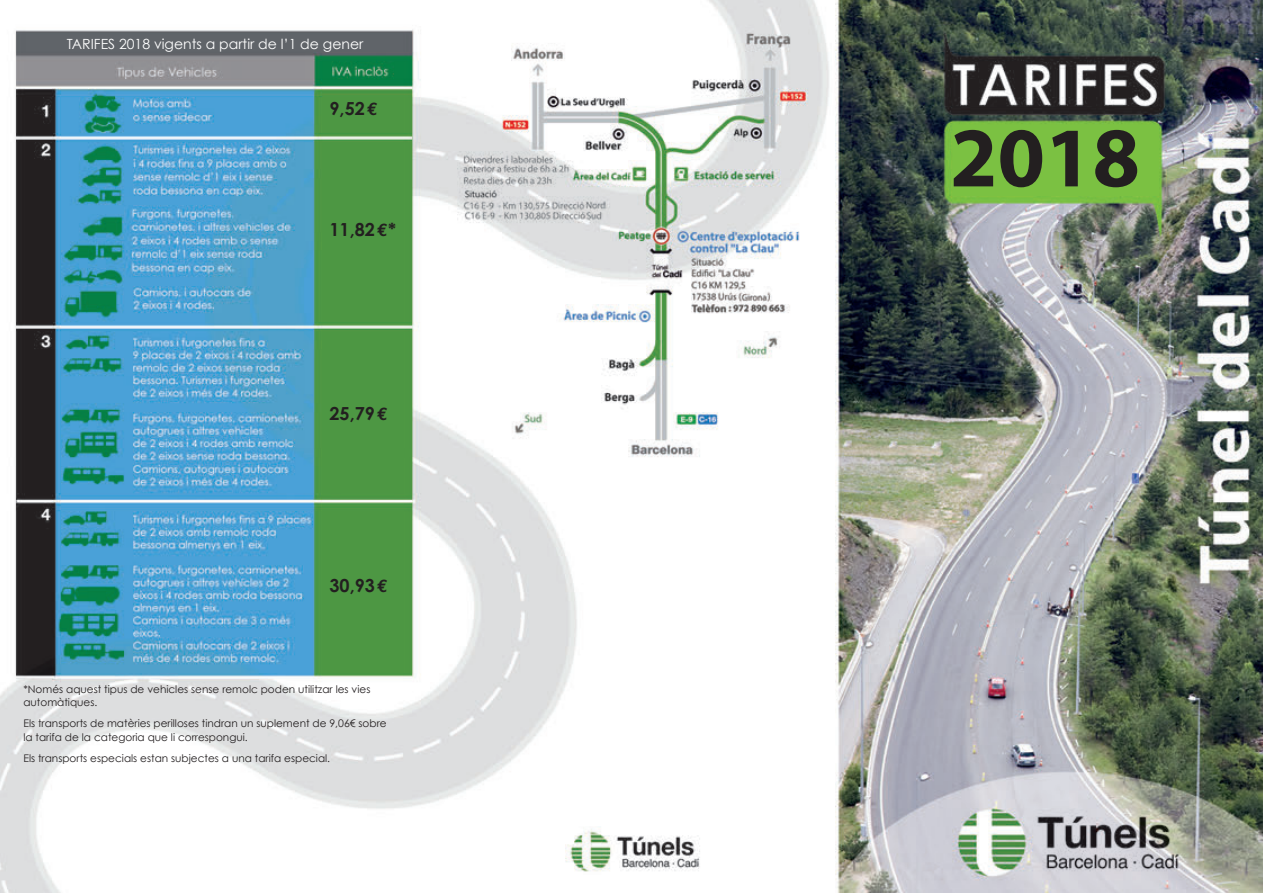
<style>
.page{position:relative;width:1263px;height:893px;background:#fff}
.page>*{position:absolute;margin:0;border:0;box-sizing:border-box;transform-origin:0 0}
.t1{font:700 85.5px "Myriad Pro";color:#231f20}
.t2{font:700 18px "Century Gothic";color:#231f20}
.t3{font:14.1px "Century Gothic";color:#fff}
.t4{font:10.5px/13.5px "Century Gothic";color:#231f20}
.s1{font-family:"Euro Mono"}
</style>
<div class="page">
<img style="left:0;top:0;width:1263px;height:893px">
<h3 class="t3" style="left:67px;top:36px;width:298px">TARIFES 2018 vigents a partir de l’1 de gener</h3>
<h2 class="t2" style="left:330px;top:97px;width:50px">9,52 <span class="s1">E</span></h2>
<h2 class="t2" style="left:330px;top:218px;width:68px">11,82 <span class="s1">E</span>*</h2>
<h2 class="t2" style="left:330px;top:402px;width:60px">25,79 <span class="s1">E</span></h2>
<h2 class="t2" style="left:330px;top:574px;width:60px">30,93 <span class="s1">E</span></h2>
<p class="t4" style="left:23px;top:682px;width:348px">*Només aquest tipus de vehicles sense remolc poden utilitzar les vies automàtiques.</p>
<p class="t4" style="left:23px;top:717px;width:365px">Els transports de matèries perilloses tindran un suplement de 9,06€ sobre la tarifa de la categoria que li correspongui.</p>
<p class="t4" style="left:23px;top:751px;width:308px">Els transports especials estan subjectes a una tarifa especial.</p>
<h1 class="t1" style="left:950px;top:102px;width:191px">2018</h1>
</div>
